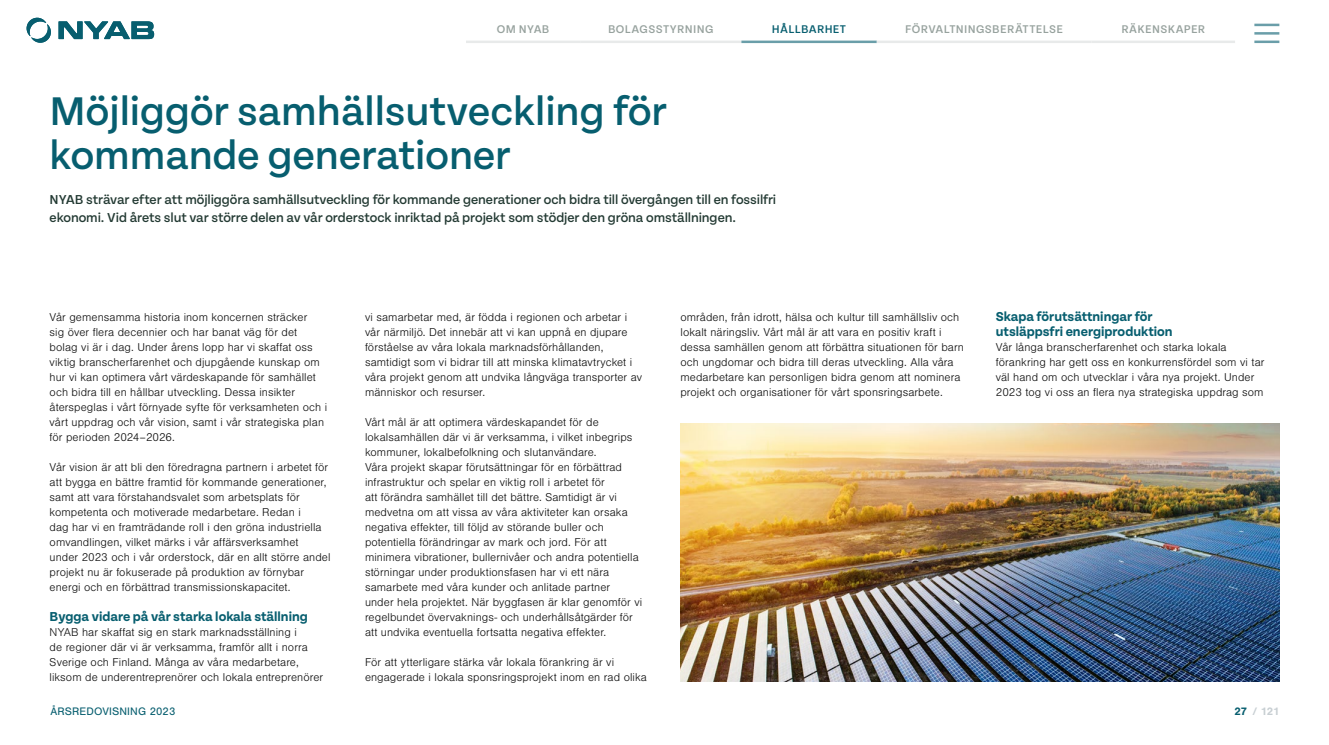
<style>
.page{position:relative;width:1329px;height:745px;background:#fff}
.page>*{position:absolute;margin:0;border:0;box-sizing:border-box;transform-origin:0 0}
.t1{font:500 42.5px/43.8px "Tenon";color:#075e6f}
.Lead{font:500 13.75px/17.5px "Tenon";letter-spacing:-.005em;color:#233a33}
.H2_subheading{font:700 13.75px/15px "Tenon";color:#075e6f}
.t2{font:500 11.88px "Tenon";letter-spacing:.03em;color:#97a29e}
.t3{font:500 11.88px "Tenon";letter-spacing:.025em;color:#075e6f}
.Body__Master{font:300 11.75px/15px "Nimbus San";letter-spacing:.01em;color:#0d0d0d}
.t4{font:11.25px "Nimbus San";letter-spacing:.01em;color:#075e6f}
.t5{font:700 11.25px "Nimbus San";color:#c8cfd3}
.s1{color:#075e6f}
</style>
<div class="page">
<img style="left:680px;top:423px;width:599px;height:257px">
<svg style="left:59px;top:21px;width:95px;height:18px"></svg>
<svg style="left:27px;top:18px;width:24px;height:25px"></svg>
<hr style="left:1254px;top:24px;width:25px;height:2px;background:#6a9ea9">
<hr style="left:1254px;top:32px;width:25px;height:3px;background:#6a9ea9">
<hr style="left:1254px;top:41px;width:25px;height:2px;background:#6a9ea9">
<hr style="left:466px;top:41px;width:114px;height:2px;background:#e8eaea">
<hr style="left:580px;top:41px;width:161px;height:2px;background:#e8eaea">
<hr style="left:741px;top:41px;width:136px;height:2px;background:#6a9ea9">
<hr style="left:877px;top:41px;width:214px;height:2px;background:#e8eaea">
<hr style="left:1091px;top:41px;width:144px;height:2px;background:#e8eaea">
<p class="t2" style="left:497px;top:23px;width:54px">OM NYAB</p>
<p class="t2" style="left:608px;top:23px;width:107px">BOLAGSSTYRNING</p>
<p class="t3" style="left:772px;top:23px;width:76px">HÅLLBARHET</p>
<p class="t2" style="left:905px;top:23px;width:159px">FÖRVALTNINGSBERÄTTELSE</p>
<p class="t2" style="left:1121px;top:23px;width:85px">RÄKENSKAPER</p>
<h1 class="t1" style="left:50px;top:90px;width:619px">Möjliggör samhällsutveckling för kommande generationer</h1>
<p class="Lead" style="left:50px;top:191px;width:728px">NYAB strävar efter att möjliggöra samhällsutveckling för kommande generationer och bidra till övergången till en fossilfri ekonomi. Vid årets slut var större delen av vår orderstock inriktad på projekt som stödjer den gröna omställningen.</p>
<p class="Body__Master" style="left:50px;top:309px;width:279px">Vår gemensamma historia inom koncernen sträcker<br>sig över flera decennier och har banat väg för det bolag vi är i dag. Under årens lopp har vi skaffat oss viktig branscherfarenhet och djupgående kunskap om hur vi kan optimera vårt värdeskapande för samhället och bidra till en hållbar utveckling. Dessa insikter återspeglas i vårt förnyade syfte för verksamheten och i vårt uppdrag och vår vision, samt i vår strategiska plan för perioden 2024–2026.</p>
<p class="Body__Master" style="left:50px;top:459px;width:282px">Vår vision är att bli den föredragna partnern i arbetet för att bygga en bättre framtid för kommande generationer, samt att vara förstahandsvalet som arbetsplats för kompetenta och motiverade medarbetare. Redan i<br>dag har vi en framträdande roll i den gröna industriella omvandlingen, vilket märks i vår affärsverksamhet<br>under 2023 och i vår orderstock, där en allt större andel projekt nu är fokuserade på produktion av förnybar energi och en förbättrad transmissionskapacitet.</p>
<p class="H2_subheading" style="left:50px;top:609px;width:260px">Bygga vidare på vår starka lokala ställning</p>
<p class="Body__Master" style="left:50px;top:624px;width:275px">NYAB har skaffat sig en stark marknadsställning i<br>de regioner där vi är verksamma, framför allt i norra Sverige och Finland. Många av våra medarbetare, liksom de underentreprenörer och lokala entreprenörer</p>
<p class="Body__Master" style="left:365px;top:309px;width:279px">vi samarbetar med, är födda i regionen och arbetar i vår närmiljö. Det innebär att vi kan uppnå en djupare förståelse av våra lokala marknadsförhållanden, samtidigt som vi bidrar till att minska klimatavtrycket i våra projekt genom att undvika långväga transporter av människor och resurser.</p>
<p class="Body__Master" style="left:365px;top:414px;width:279px">Vårt mål är att optimera värdeskapandet för de lokalsamhällen där vi är verksamma, i vilket inbegrips kommuner, lokalbefolkning och slutanvändare.<br>Våra projekt skapar förutsättningar för en förbättrad infrastruktur och spelar en viktig roll i arbetet för<br>att förändra samhället till det bättre. Samtidigt är vi medvetna om att vissa av våra aktiviteter kan orsaka negativa effekter, till följd av störande buller och potentiella förändringar av mark och jord. För att minimera vibrationer, bullernivåer och andra potentiella störningar under produktionsfasen har vi ett nära samarbete med våra kunder och anlitade partner<br>under hela projektet. När byggfasen är klar genomför vi regelbundet övervaknings- och underhållsåtgärder för att undvika eventuella fortsatta negativa effekter.</p>
<p class="Body__Master" style="left:365px;top:654px;width:283px">För att ytterligare stärka vår lokala förankring är vi engagerade i lokala sponsringsprojekt inom en rad olika</p>
<p class="Body__Master" style="left:680px;top:309px;width:285px">områden, från idrott, hälsa och kultur till samhällsliv och lokalt näringsliv. Vårt mål är att vara en positiv kraft i dessa samhällen genom att förbättra situationen för barn och ungdomar och bidra till deras utveckling. Alla våra medarbetare kan personligen bidra genom att nominera projekt och organisationer för vårt sponsringsarbete.</p>
<p class="H2_subheading" style="left:996px;top:309px;width:178px">Skapa förutsättningar för utsläppsfri energiproduktion</p>
<p class="Body__Master" style="left:996px;top:339px;width:270px">Vår långa branscherfarenhet och starka lokala förankring har gett oss en konkurrensfördel som vi tar väl hand om och utvecklar i våra nya projekt. Under 2023 tog vi oss an flera nya strategiska uppdrag som</p>
<p class="t4" style="left:50px;top:704px;width:126px">ÅRSREDOVISNING 2023</p>
<p class="t5" style="left:1234px;top:704px;width:47px"><span class="s1">27</span> / 121</p>
</div>
